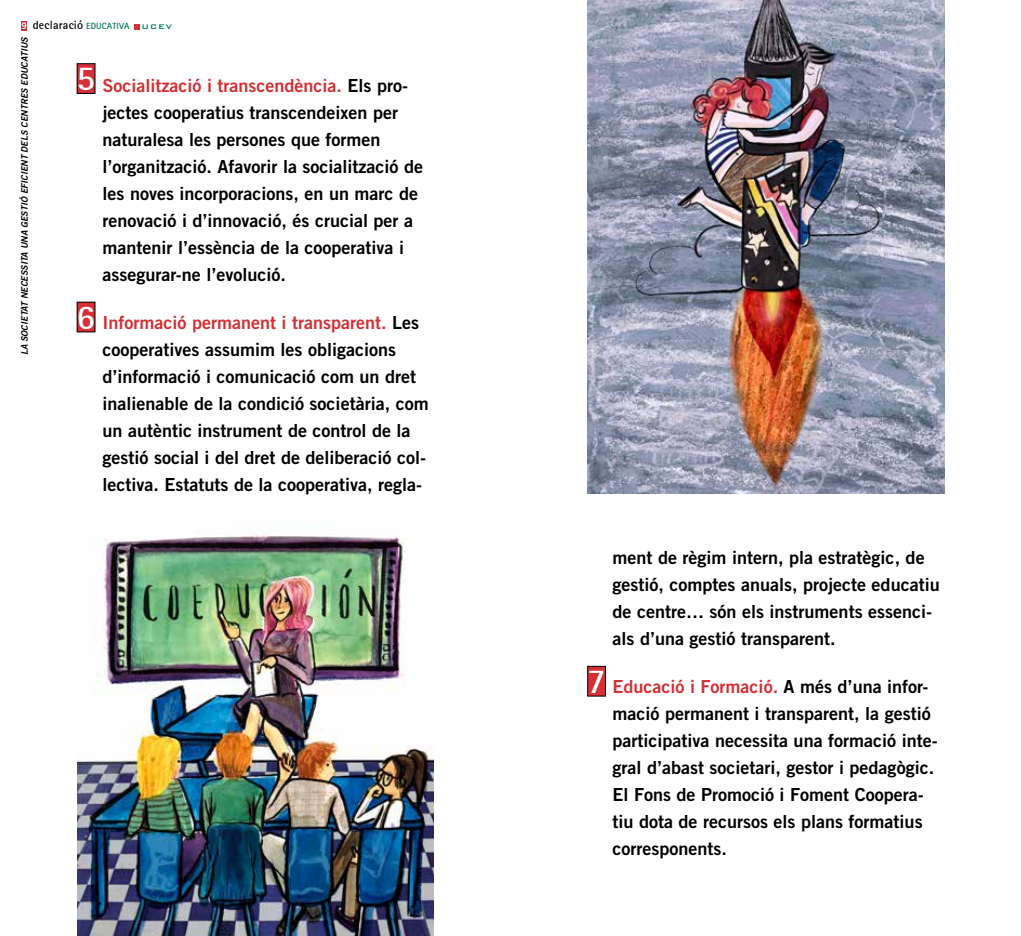
<style>
.page{position:relative;width:1021px;height:936px;background:#fff}
.page>*{position:absolute;margin:0;border:0;box-sizing:border-box;transform-origin:0 0}
.t1{font:700 34.65px "AT Rotis Sans Serif";color:#fff}
.t2{font:18px/27px "Trade Gothic LT Std Bd 2";color:#000}
.t3{font:700 12px "AT Rotis Sans Serif";letter-spacing:.015em;color:#000}
.t4{font:9px "Trade Gothic LT Std Bd 2 Obl";letter-spacing:-.03em;color:#000}
.t5{font:500 9px "Bank Gothic BT";color:#00785f}
.s1{font-family:"Trade Gothic LT Std Bd 2";font-weight:400;font-size:9px;color:#fff}
.s2{font-size:9px;color:#00785f}
.s3{color:#d53035}
</style>
<div class="page">
<div style="left:21px;top:21px;width:6px;height:10px;background:#d53035"></div>
<svg style="left:134px;top:24px;width:5px;height:5px"></svg>
<div style="left:77px;top:302px;width:18px;height:30px;background:#d53035"></div>
<div style="left:77px;top:64px;width:18px;height:29px;background:#d53035"></div>
<img style="left:77px;top:530px;width:357px;height:405px">
<img style="left:587px;top:0;width:357px;height:493px">
<div style="left:587px;top:666px;width:18px;height:30px;background:#d53035"></div>
<div style="left:587px;top:666px;width:18px;height:30px;border:1px solid #000"></div>
<p class="t3" style="left:21px;top:18px;width:110px"><span class="s1">9</span> declaració <span class="s2">EDUCATIVA</span></p>
<p class="t5" style="left:142px;top:21px;width:32px">UCEV</p>
<p class="t4" style="left:19px;top:355px;width:320px;rotate:-90deg">LA SOCIETAT NECESSITA UNA GESTIÓ EFICIENT DELS CENTRES EDUCATIUS</p>
<h1 class="t1" style="left:77px;top:56px;width:20px">5</h1>
<h1 class="t1" style="left:77px;top:295px;width:20px">6</h1>
<p class="t2" style="left:102px;top:71px;width:322px"><span class="s3">Socialització i transcendència.</span> Els pro&shy;jectes cooperatius transcendeixen per naturalesa les persones que formen l’organització. Afavorir la socialització de les noves incorporacions, en un marc de renovació i d’innovació, és crucial per a mantenir l’essència de la cooperativa i assegurar-ne l’evolució.</p>
<p class="t2" style="left:102px;top:309px;width:327px"><span class="s3">Informació permanent i transparent.</span> Les cooperatives assumim les obligacions d’informació i comunicació com un dret inalienable de la condició societària, com un autèntic instrument de control de la gestió social i del dret de deliberació col· lectiva. Estatuts de la cooperativa, regla-</p>
<h1 class="t1" style="left:587px;top:659px;width:20px">7</h1>
<p class="t2" style="left:612px;top:543px;width:328px">ment de règim intern, pla estratègic, de gestió, comptes anuals, projecte educatiu de centre… són els instruments essenci&shy;als d’una gestió transparent.</p>
<p class="t2" style="left:612px;top:672px;width:326px"><span class="s3">Educació i Formació.</span> A més d’una infor&shy;mació permanent i transparent, la gestió participativa necessita una formació inte&shy;gral d’abast societari, gestor i pedagògic.<br>El Fons de Promoció i Foment Coopera&shy;tiu dota de recursos els plans formatius corresponents.</p>
</div>
